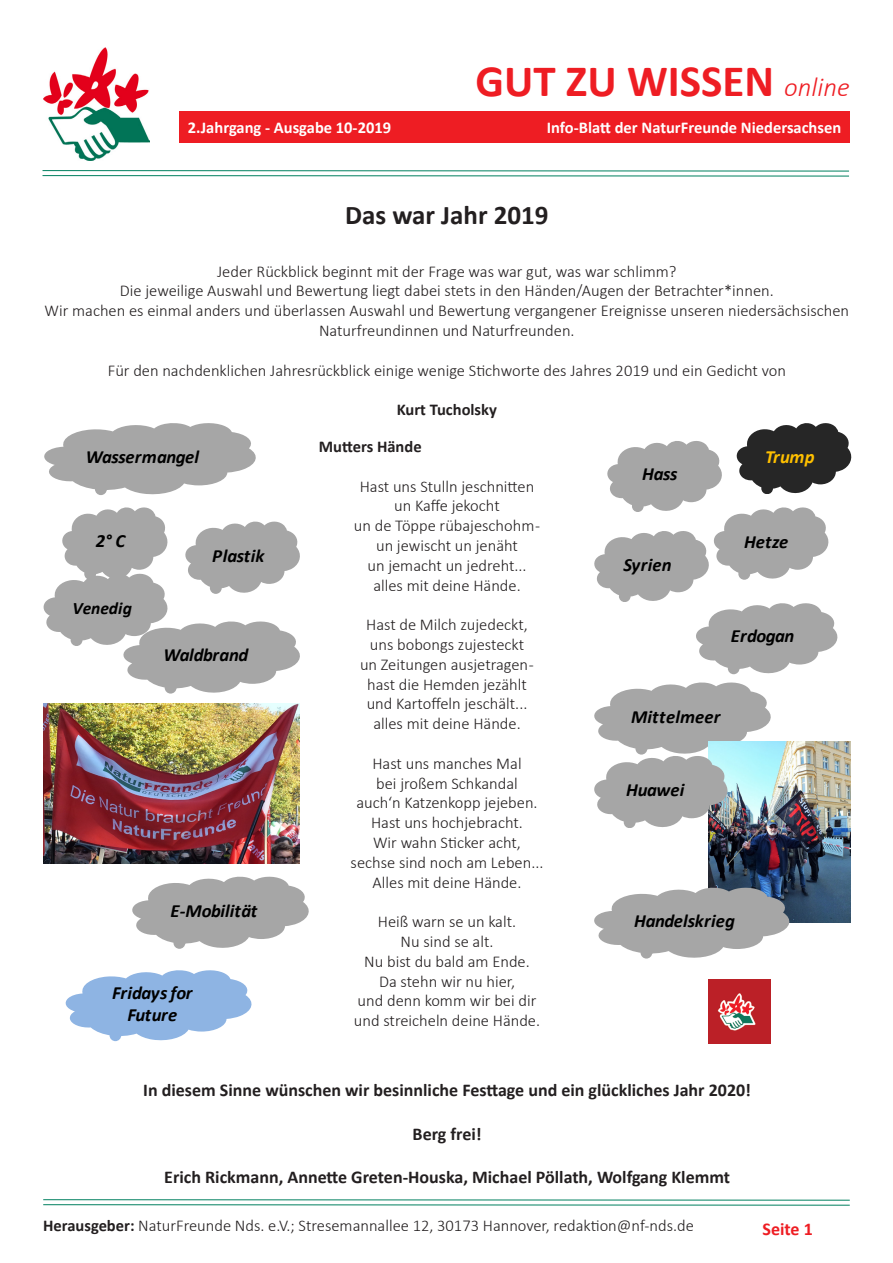
<style>
.page{position:relative;width:893px;height:1263px;background:#fff}
.page>*{position:absolute;margin:0;border:0;box-sizing:border-box;transform-origin:0 0}
.t1{font:700 45px "Calibri";color:#ee1d23}
.t2{font:700 27px "Calibri";color:#231f20}
.t3{font:italic 700 18.6px "Calibri";color:#000}
.t4{font:italic 700 18.6px/22.2px "Calibri";letter-spacing:-.02em;color:#000;text-align:center}
.t5{font:italic 700 18.6px "Calibri";letter-spacing:-.03em;color:#000}
.t6{font:italic 700 18.6px "Calibri";letter-spacing:-.01em;color:#ffc000}
.t7{font:700 18px "Calibri";color:#231f20}
.t8{font:700 18px "Calibri";color:#ee1d23}
.t9{font:italic 700 17.55px "Calibri";letter-spacing:.005em;color:#000}
.t10{font:300 16.5px/19.8px "Calibri";color:#231f20;text-align:center}
.t11{font:700 16.5px "Calibri";color:#fff}
.t12{font:700 16.5px "Calibri";color:#231f20}
.s1{font-weight:300;font-style:italic;font-size:27px}
.s2{font-weight:700}
</style>
<div class="page">
<img style="left:43px;top:47px;width:107px;height:113px">
<div style="left:179px;top:111px;width:671px;height:31px;background:#ee1d23"></div>
<svg style="left:42px;top:170px;width:807px;height:7px"></svg>
<svg style="left:43px;top:1199px;width:807px;height:7px"></svg>
<svg style="left:44px;top:423px;width:212px;height:72px"></svg>
<div style="left:101px;top:483px;width:8px;height:7px;background:#a6a6a6;border-radius:50%"></div>
<div style="left:95px;top:483px;width:12px;height:12px;background:#a6a6a6;border-radius:50%"></div>
<svg style="left:43px;top:507px;width:257px;height:186px"></svg>
<div style="left:170px;top:681px;width:8px;height:8px;background:#a6a6a6;border-radius:50%"></div>
<div style="left:165px;top:682px;width:12px;height:11px;background:#a6a6a6;border-radius:50%"></div>
<svg style="left:132px;top:876px;width:177px;height:73px"></svg>
<div style="left:179px;top:936px;width:8px;height:8px;background:#a6a6a6;border-radius:50%"></div>
<div style="left:173px;top:937px;width:12px;height:12px;background:#a6a6a6;border-radius:50%"></div>
<svg style="left:65px;top:970px;width:186px;height:71px"></svg>
<div style="left:115px;top:1029px;width:8px;height:7px;background:#8eb4e3;border-radius:50%"></div>
<div style="left:110px;top:1029px;width:11px;height:12px;background:#8eb4e3;border-radius:50%"></div>
<img style="left:43px;top:704px;width:257px;height:160px">
<svg style="left:594px;top:423px;width:257px;height:251px"></svg>
<div style="left:766px;top:481px;width:8px;height:8px;background:#262626;border-radius:50%"></div>
<div style="left:761px;top:482px;width:12px;height:12px;background:#262626;border-radius:50%"></div>
<img style="left:708px;top:741px;width:142px;height:181px">
<svg style="left:594px;top:682px;width:177px;height:146px"></svg>
<div style="left:629px;top:815px;width:8px;height:8px;background:#a6a6a6;border-radius:50%"></div>
<div style="left:624px;top:816px;width:12px;height:12px;background:#a6a6a6;border-radius:50%"></div>
<svg style="left:594px;top:886px;width:195px;height:72px"></svg>
<div style="left:646px;top:946px;width:8px;height:8px;background:#a6a6a6;border-radius:50%"></div>
<div style="left:641px;top:947px;width:11px;height:11px;background:#a6a6a6;border-radius:50%"></div>
<img style="left:709px;top:979px;width:62px;height:64px">
<h1 class="t1" style="left:475px;top:49px;width:376px">GUT ZU WISSEN <span class="s1">online</span></h1>
<p class="t11" style="left:188px;top:116px;width:205px">2.Jahrgang - Ausgabe 10-2019</p>
<p class="t11" style="left:547px;top:116px;width:296px">Info-Blatt der NaturFreunde Niedersachsen</p>
<p class="t2" style="left:345px;top:196px;width:205px">Das war Jahr 2019</p>
<p class="t10" style="left:217px;top:261px;width:461px">Jeder Rückblick beginnt mit der Frage was war gut, was war schlimm?</p>
<p class="t10" style="left:120px;top:281px;width:655px">Die jeweilige Auswahl und Bewertung liegt dabei stets in den Händen/Augen der Betrachter*innen.</p>
<p class="t10" style="left:45px;top:301px;width:806px">Wir machen es einmal anders und überlassen Auswahl und Bewertung vergangener Ereignisse unseren niedersächsischen<br>Naturfreundinnen und Naturfreunden.</p>
<p class="t10" style="left:108px;top:360px;width:680px">Für den nachdenklichen Jahresrückblick einige wenige Stichworte des Jahres 2019 und ein Gedicht von</p>
<p class="t12" style="left:397px;top:398px;width:102px">Kurt Tucholsky</p>
<p class="t12" style="left:319px;top:435px;width:104px">Mutters Hände</p>
<p class="t10" style="left:360px;top:476px;width:176px">Hast uns Stulln jeschnitten</p>
<p class="t10" style="left:394px;top:496px;width:107px">un Kaffe jekocht</p>
<p class="t10" style="left:354px;top:516px;width:188px">un de Töppe rübajeschohm -</p>
<p class="t10" style="left:376px;top:535px;width:143px">un jewischt un jenäht</p>
<p class="t10" style="left:367px;top:555px;width:161px">un jemacht un jedreht...</p>
<p class="t10" style="left:373px;top:575px;width:149px">alles mit deine Hände.</p>
<p class="t10" style="left:366px;top:615px;width:163px">Hast de Milch zujedeckt,</p>
<p class="t10" style="left:370px;top:634px;width:156px">uns bobongs zujesteckt</p>
<p class="t10" style="left:360px;top:654px;width:175px">un Zeitungen ausjetragen -</p>
<p class="t10" style="left:367px;top:674px;width:161px">hast die Hemden jezählt</p>
<p class="t10" style="left:367px;top:694px;width:162px">und Kartoffeln jeschält...</p>
<p class="t10" style="left:373px;top:714px;width:149px">alles mit deine Hände.</p>
<p class="t10" style="left:372px;top:753px;width:151px">Hast uns manches Mal</p>
<p class="t10" style="left:376px;top:773px;width:143px">bei jroßem Schkandal</p>
<p class="t10" style="left:356px;top:793px;width:183px">auch‘n Katzenkopp jejeben.</p>
<p class="t10" style="left:371px;top:813px;width:153px">Hast uns hochjebracht.</p>
<p class="t10" style="left:373px;top:832px;width:149px">Wir wahn Sticker acht,</p>
<p class="t10" style="left:351px;top:852px;width:194px">sechse sind noch am Leben...</p>
<p class="t10" style="left:373px;top:872px;width:150px">Alles mit deine Hände.</p>
<p class="t10" style="left:378px;top:912px;width:140px">Heiß warn se un kalt.</p>
<p class="t10" style="left:401px;top:931px;width:94px">Nu sind se alt.</p>
<p class="t10" style="left:364px;top:951px;width:167px">Nu bist du bald am Ende.</p>
<p class="t10" style="left:379px;top:971px;width:138px">Da stehn wir nu hier,</p>
<p class="t10" style="left:358px;top:991px;width:180px">und denn komm wir bei dir</p>
<p class="t10" style="left:354px;top:1011px;width:188px">und streicheln deine Hände.</p>
<p class="t4" style="left:86px;top:445px;width:115px">Wassermangel</p>
<p class="t6" style="left:765px;top:443px;width:51px">Trump</p>
<p class="t3" style="left:642px;top:461px;width:37px">Hass</p>
<p class="t3" style="left:96px;top:528px;width:31px">2° C</p>
<p class="t3" style="left:744px;top:528px;width:46px">Hetze</p>
<p class="t3" style="left:212px;top:542px;width:54px">Plastik</p>
<p class="t3" style="left:623px;top:551px;width:50px">Syrien</p>
<p class="t9" style="left:72px;top:595px;width:61px">Venedig</p>
<p class="t5" style="left:731px;top:623px;width:65px">Erdogan</p>
<p class="t5" style="left:164px;top:642px;width:86px">Waldbrand</p>
<p class="t3" style="left:631px;top:703px;width:91px">Mittelmeer</p>
<p class="t3" style="left:626px;top:776px;width:60px">Huawei</p>
<p class="t3" style="left:170px;top:897px;width:88px">E-Mobilität</p>
<p class="t3" style="left:634px;top:908px;width:102px">Handelskrieg</p>
<p class="t4" style="left:112px;top:981px;width:82px">Fridays for<br>Future</p>
<p class="t7" style="left:143px;top:1078px;width:609px">In diesem Sinne wünschen wir besinnliche Festtage und ein glückliches Jahr 2020!</p>
<p class="t7" style="left:413px;top:1121px;width:71px">Berg frei!</p>
<p class="t7" style="left:164px;top:1164px;width:567px">Erich Rickmann, Annette Greten-Houska, Michael Pöllath, Wolfgang Klemmt</p>
<p class="t10" style="left:43px;top:1215px;width:652px"><span class="s2">Herausgeber:</span> NaturFreunde Nds. e.V.; Stresemannallee 12, 30173 Hannover, redaktion@nf-nds.de</p>
<p class="t8" style="left:763px;top:1216px;width:52px">Seite 1</p>
</div>
